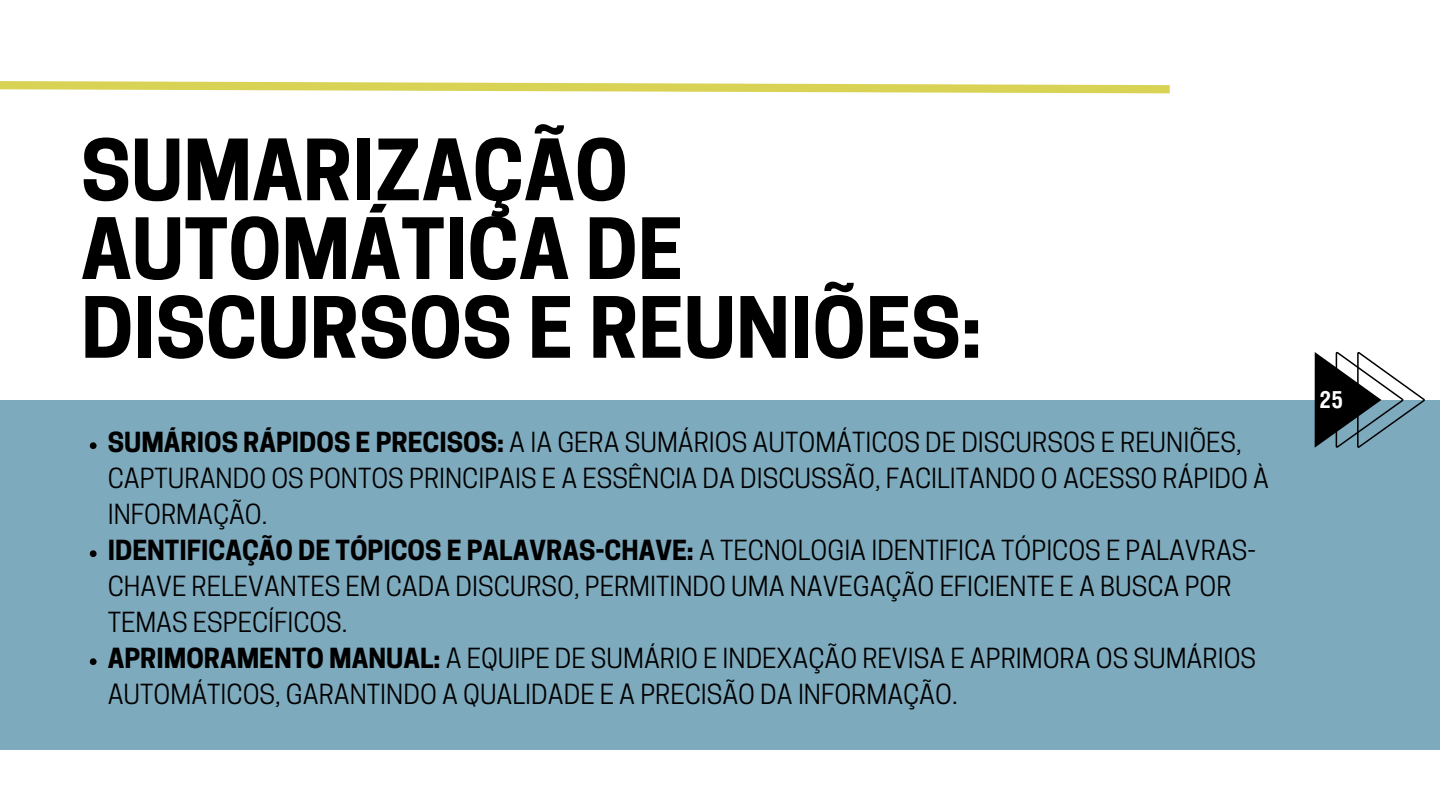
<style>
.page{position:relative;width:1440px;height:810px;background:#fff}
.page>*{position:absolute;margin:0;border:0;box-sizing:border-box;transform-origin:0 0}
.t1{font:700 79.1px/78.8px "Cooper Hewitt";color:#000}
.t2{font:26px/36px "Cooper Hewitt";color:#000}
.t3{font:700 23.8px "Helios Cond";color:#fff}
.s1{font-weight:700}
</style>
<div class="page">
<div style="left:0;top:400px;width:1440px;height:349px;background:#7eaabe"></div>
<svg style="left:1315px;top:352px;width:110px;height:96px"></svg>
<svg style="left:90px;top:442px;width:7px;height:7px"></svg>
<svg style="left:90px;top:550px;width:7px;height:7px"></svg>
<svg style="left:90px;top:658px;width:7px;height:7px"></svg>
<svg style="left:0;top:81px;width:1170px;height:13px"></svg>
<h1 class="t1" style="left:81px;top:141px;width:903px">SUMARIZAÇÃO<br>AUTOMÁTICA DE<br>DISCURSOS E REUNIÕES:</h1>
<p class="t2" style="left:108px;top:428px;width:1163px"><span class="s1">SUMÁRIOS RÁPIDOS E PRECISOS:</span> A IA GERA SUMÁRIOS AUTOMÁTICOS DE DISCURSOS E REUNIÕES,<br>CAPTURANDO OS PONTOS PRINCIPAIS E A ESSÊNCIA DA DISCUSSÃO, FACILITANDO O ACESSO RÁPIDO À<br>INFORMAÇÃO.</p>
<p class="t2" style="left:108px;top:536px;width:1150px"><span class="s1">IDENTIFICAÇÃO DE TÓPICOS E PALAVRAS-CHAVE:</span> A TECNOLOGIA IDENTIFICA TÓPICOS E PALAVRAS-<br>CHAVE RELEVANTES EM CADA DISCURSO, PERMITINDO UMA NAVEGAÇÃO EFICIENTE E A BUSCA POR<br>TEMAS ESPECÍFICOS.</p>
<p class="t2" style="left:108px;top:644px;width:1150px"><span class="s1">APRIMORAMENTO MANUAL:</span> A EQUIPE DE SUMÁRIO E INDEXAÇÃO REVISA E APRIMORA OS SUMÁRIOS<br>AUTOMÁTICOS, GARANTINDO A QUALIDADE E A PRECISÃO DA INFORMAÇÃO.</p>
<p class="t3" style="left:1320px;top:383px;width:25px">25</p>
</div>
